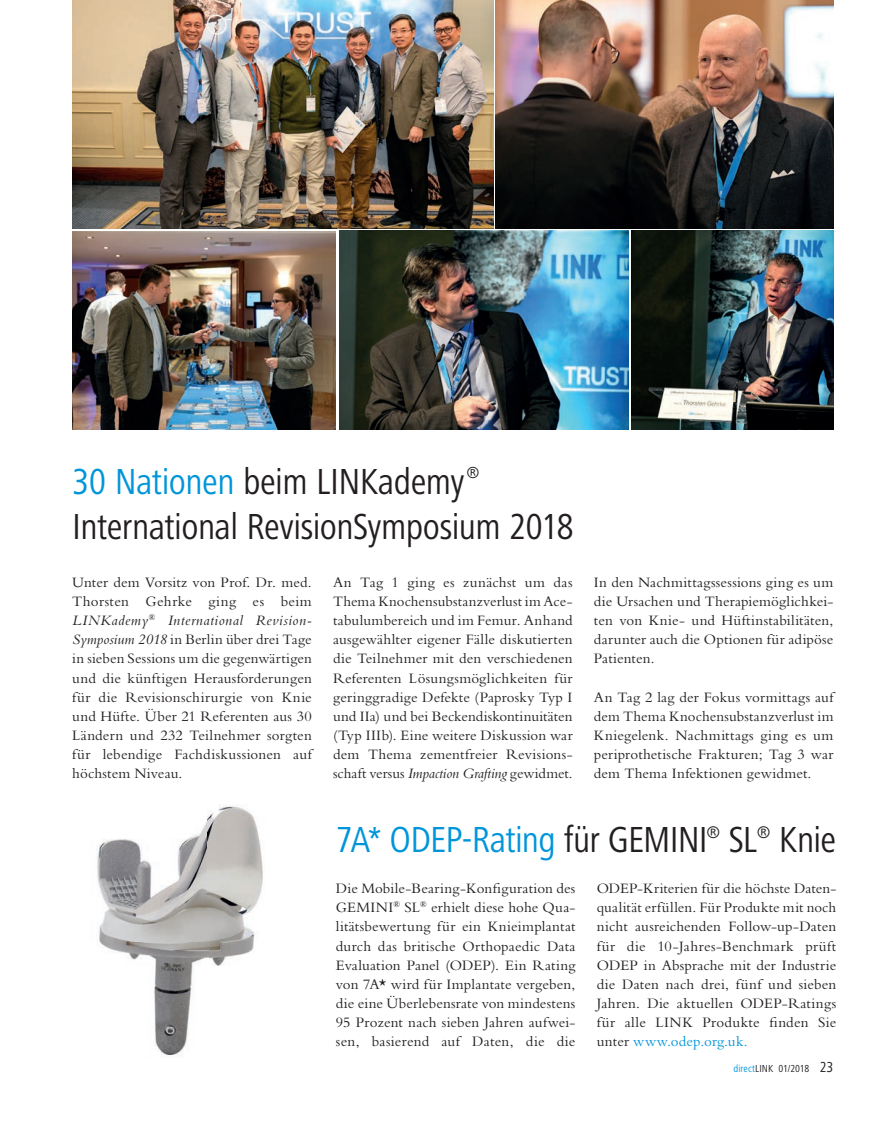
<style>
.page{position:relative;width:893px;height:1127px;background:#fff}
.page>*{position:absolute;margin:0;border:0;box-sizing:border-box;transform-origin:0 0}
.t1{font:condensed 37.5px "Frutiger Next LT";letter-spacing:-.02em;color:#231f20}
.t2{font:condensed 16.5px "Frutiger Next LT";color:#231f20}
.t3{font:15px/19.2px "Bembo MT Pro";letter-spacing:.015em;color:#231f20;text-align:justify}
.t4{font:condensed 10.5px "Frutiger Next LT";letter-spacing:.005em;color:#231f20}
.s1{color:#0095d9}
.s2{font-style:italic}
.s3{font-size:15px}
</style>
<div class="page">
<img style="left:72px;top:231px;width:264px;height:199px">
<img style="left:495px;top:0;width:338px;height:229px">
<img style="left:72px;top:0;width:421px;height:229px">
<img style="left:631px;top:231px;width:202px;height:199px">
<img style="left:96px;top:806px;width:167px;height:250px">
<img style="left:339px;top:231px;width:290px;height:199px">
<h1 class="t1" style="left:72px;top:460px;width:394px"><span class="s1">30 Nationen</span> beim LINKademy</h1>
<p class="t2" style="left:467px;top:464px;width:15px">®</p>
<h1 class="t1" style="left:72px;top:505px;width:503px">International RevisionSymposium 2018</h1>
<p class="t3" style="left:333px;top:572px;width:241px">An Tag 1 ging es zunächst um das Thema Knochensubstanzverlust im Ace&shy;tabulumbereich und im Femur. Anhand ausgewählter eigener Fälle diskutierten die Teilnehmer mit den verschiedenen Referenten Lösungsmöglichkeiten für geringgradige Defekte (Paprosky Typ I und IIa) und bei Beckendiskontinuitäten (Typ IIIb). Eine weitere Diskussion war dem Thema zementfreier Revisions&shy;schaft versus <span class="s2">Impaction Grafting</span> gewidmet.</p>
<p class="t3" style="left:72px;top:572px;width:241px">Unter dem Vorsitz von Prof. Dr. med.<br>Thorsten Gehrke ging es beim <span class="s2">LINKademy</span><sup>®</sup> <span class="s2">International Revision-Symposium 2018</span> in Berlin über drei Tage in sieben Sessions um die gegenwärtigen und die künftigen Herausforderungen für die Revisionschirurgie von Knie und Hüfte. Über 21 Referenten aus 30<br>Ländern und 232 Teilnehmer sorgten für lebendige Fachdiskussionen auf höchstem Niveau.</p>
<p class="t3" style="left:594px;top:572px;width:241px">In den Nachmittagssessions ging es um die Ursachen und Therapiemöglichkei&shy;ten von Knie- und Hüftinstabilitäten, darunter auch die Optionen für adipöse Patienten.</p>
<p class="t3" style="left:594px;top:687px;width:241px">An Tag 2 lag der Fokus vormittags auf dem Thema Knochensubstanzverlust im Kniegelenk. Nachmittags ging es um periprothetische Frakturen; Tag 3 war dem Thema Infektionen gewidmet.</p>
<h1 class="t1" style="left:336px;top:819px;width:502px"><span class="s1">7A* ODEP-Rating</span> für GEMINI<sup>®</sup> SL<sup>®</sup> Knie</h1>
<p class="t3" style="left:336px;top:878px;width:241px">Die Mobile-Bearing-Konfiguration des GEMINI<sup>®</sup> SL<sup>®</sup> erhielt diese hohe Qua&shy;litätsbewertung für ein Knieimplantat durch das britische Orthopaedic Data Evaluation Panel (ODEP). Ein Rating von 7A* wird für Implantate vergeben, die eine Überlebensrate von mindestens 95 Prozent nach sieben Jahren aufwei&shy;sen, basierend auf Daten, die die</p>
<p class="t3" style="left:597px;top:878px;width:241px">ODEP-Kriterien für die höchste Daten&shy;qualität erfüllen. Für Produkte mit noch nicht ausreichenden Follow-up-Daten für die 10-Jahres-Benchmark prüft ODEP in Absprache mit der Industrie die Daten nach drei, fünf und sieben Jahren. Die aktuellen ODEP-Ratings für alle LINK Produkte finden Sie unter <span class="s1">www.odep.org.uk.</span></p>
<p class="t4" style="left:733px;top:1062px;width:101px"><span class="s1">direct</span>LINK 01/2018 <span class="s3">23</span></p>
</div>
